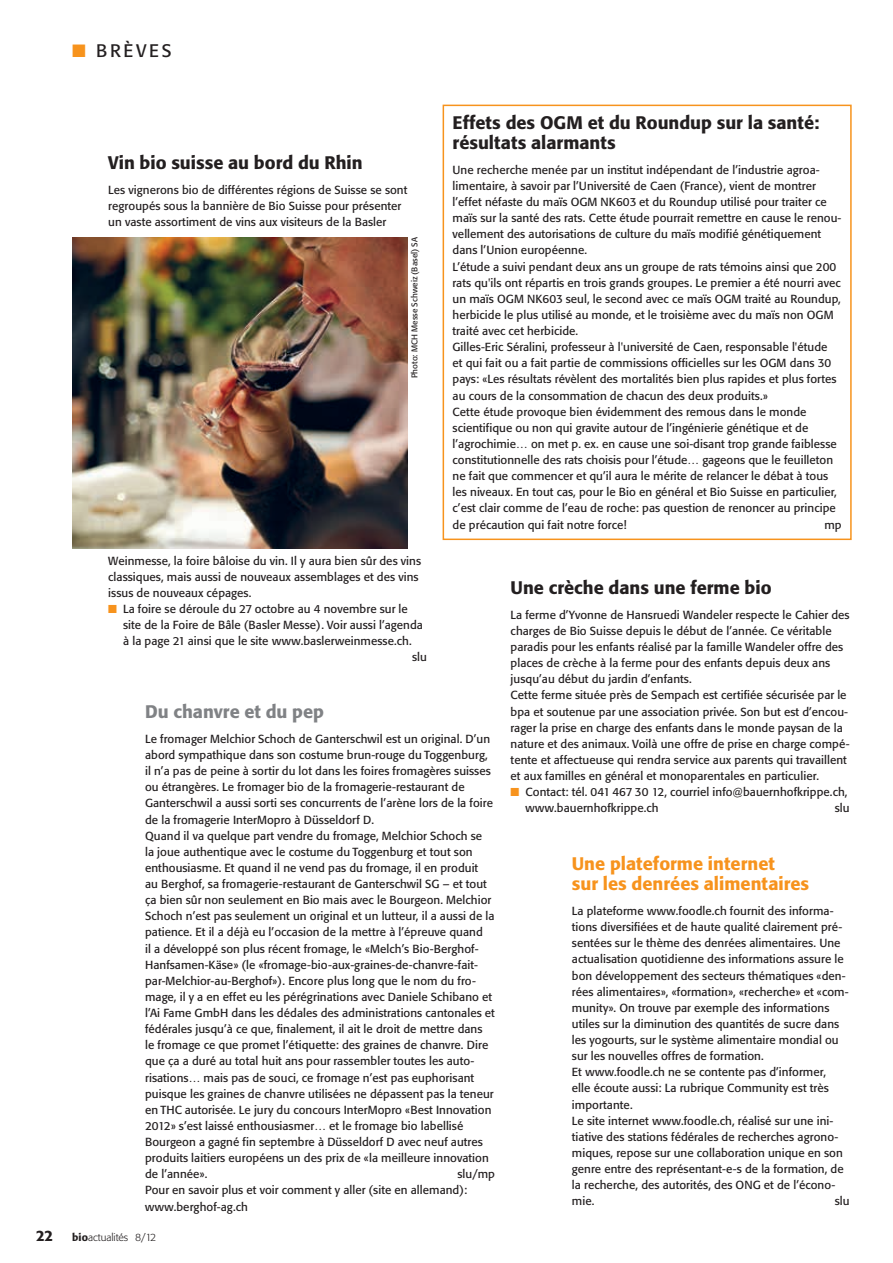
<style>
.page{position:relative;width:893px;height:1263px;background:#fff}
.page>*{position:absolute;margin:0;border:0;box-sizing:border-box;transform-origin:0 0}
.t1{font:500 18px/20.2px "Formata BQ";color:#231f20}
.t2{font:500 18px/20.2px "Formata BQ";color:#f7931d}
.t3{font:500 18px "Formata BQ";color:#808285}
.t4{font:18px "Formata BQ";letter-spacing:.15em;color:#231f20}
.t5{font:500 15px "Formata BQ";color:#231f20}
.t6{font:11.7px/16px "Formata BQ";letter-spacing:.005em;color:#231f20}
.t7{font:300 10.5px "Formata BQ";color:#231f20}
.t8{font:8.25px "Formata BQ";color:#231f20}
.s1{color:#f7931d}
.s2{font-weight:500}
</style>
<div class="page">
<img style="left:73px;top:237px;width:334px;height:312px">
<div style="left:443px;top:105px;width:409px;height:435px;border:2px solid #f7931d"></div>
<h1 class="t4" style="left:72px;top:40px;width:101px"><span class="s1">■</span> BRÈVES</h1>
<h1 class="t1" style="left:108px;top:153px;width:256px">Vin bio suisse au bord du Rhin</h1>
<p class="t6" style="left:108px;top:182px;width:301px">Les vignerons bio de différentes régions de Suisse se sont regroupés sous la bannière de Bio Suisse pour présenter un vaste assortiment de vins aux visiteurs de la Basler</p>
<p class="t8" style="left:409px;top:378px;width:143px;rotate:-90deg">Photo: MCH Messe Schweiz (Basel) SA</p>
<h1 class="t1" style="left:453px;top:112px;width:368px">Effets des OGM et du Roundup sur la santé: résultats alarmants</h1>
<p class="t6" style="left:453px;top:162px;width:390px">Une recherche menée par un institut indépendant de l’industrie agroa&shy;limentaire, à savoir par l’Université de Caen (France), vient de montrer l’effet néfaste du maïs OGM NK603 et du Roundup utilisé pour traiter ce maïs sur la santé des rats. Cette étude pourrait remettre en cause le renou&shy;vellement des autorisations de culture du maïs modifié génétiquement dans l’Union européenne.<br>L’étude a suivi pendant deux ans un groupe de rats témoins ainsi que 200 rats qu'ils ont répartis en trois grands groupes. Le premier a été nourri avec un maïs OGM NK603 seul, le second avec ce maïs OGM traité au Roundup, herbicide le plus utilisé au monde, et le troisième avec du maïs non OGM traité avec cet herbicide.<br>Gilles-Eric Séralini, professeur à l'université de Caen, responsable l'étude<br>et qui fait ou a fait partie de commissions officielles sur les OGM dans 30 pays: «Les résultats révèlent des mortalités bien plus rapides et plus fortes au cours de la consommation de chacun des deux produits.»<br>Cette étude provoque bien évidemment des remous dans le monde scientifique ou non qui gravite autour de l’ingénierie génétique et de l’agrochimie… on met p. ex. en cause une soi-disant trop grande faiblesse constitutionnelle des rats choisis pour l’étude… gageons que le feuilleton ne fait que commencer et qu’il aura le mérite de relancer le débat à tous les niveaux. En tout cas, pour le Bio en général et Bio Suisse en particulier, c’est clair comme de l’eau de roche: pas question de renoncer au principe de précaution qui fait notre force!</p>
<p class="t6" style="left:824px;top:516px;width:19px">mp</p>
<p class="t6" style="left:108px;top:552px;width:314px">Weinmesse, la foire bâloise du vin. Il y aura bien sûr des vins classiques, mais aussi de nouveaux assemblages et des vins issus de nouveaux cépages.</p>
<p class="t6" style="left:108px;top:601px;width:301px"><span class="s1">■</span> La foire se déroule du 27 octobre au 4 novembre sur le</p>
<p class="t6" style="left:123px;top:617px;width:301px">site de la Foire de Bâle (Basler Messe). Voir aussi l’agenda</p>
<p class="t6" style="left:123px;top:633px;width:290px">à la page 21 ainsi que le site www.baslerweinmesse.ch.</p>
<p class="t6" style="left:412px;top:649px;width:16px">slu</p>
<h1 class="t3" style="left:145px;top:701px;width:180px">Du chanvre et du pep</h1>
<p class="t6" style="left:145px;top:731px;width:351px">Le fromager Melchior Schoch de Ganterschwil est un original. D’un abord sympathique dans son costume brun-rouge du Toggenburg, il n’a pas de peine à sortir du lot dans les foires fromagères suisses ou étrangères. Le fromager bio de la fromagerie-restaurant de Ganterschwil a aussi sorti ses concurrents de l’arène lors de la foire de la fromagerie InterMopro à Düsseldorf D.<br>Quand il va quelque part vendre du fromage, Melchior Schoch se<br>la joue authentique avec le costume du Toggenburg et tout son enthousiasme. Et quand il ne vend pas du fromage, il en produit<br>au Berghof, sa fromagerie-restaurant de Ganterschwil SG – et tout ça bien sûr non seulement en Bio mais avec le Bourgeon. Melchior Schoch n’est pas seulement un original et un lutteur, il a aussi de la patience. Et il a déjà eu l’occasion de la mettre à l’épreuve quand<br>il a développé son plus récent fromage, le «Melch’s Bio-Berghof-Hanfsamen-Käse» (le «fromage-bio-aux-graines-de-chanvre-fait&shy;par-Melchior-au-Berghof»). Encore plus long que le nom du fro&shy;mage, il y a en effet eu les pérégrinations avec Daniele Schibano et l’Ai Fame GmbH dans les dédales des administrations cantonales et fédérales jusqu’à ce que, finalement, il ait le droit de mettre dans<br>le fromage ce que promet l’étiquette: des graines de chanvre. Dire que ça a duré au total huit ans pour rassembler toutes les auto&shy;risations… mais pas de souci, ce fromage n’est pas euphorisant puisque les graines de chanvre utilisées ne dépassent pas la teneur en THC autorisée. Le jury du concours InterMopro «Best Innovation 2012» s’est laissé enthousiasmer… et le fromage bio labellisé Bourgeon a gagné fin septembre à Düsseldorf D avec neuf autres produits laitiers européens un des prix de «la meilleure innovation de l’année».</p>
<p class="t6" style="left:145px;top:1166px;width:351px;text-indent:312px">slu/mp<br>Pour en savoir plus et voir comment y aller (site en allemand): www.berghof-ag.ch</p>
<p class="t5" style="left:36px;top:1226px;width:19px">22</p>
<p class="t7" style="left:72px;top:1231px;width:85px"><span class="s2">bio</span>actualités 8/12</p>
<h1 class="t1" style="left:511px;top:577px;width:262px">Une crèche dans une ferme bio</h1>
<p class="t6" style="left:511px;top:606px;width:341px">La ferme d’Yvonne de Hansruedi Wandeler respecte le Cahier des charges de Bio Suisse depuis le début de l’année. Ce véritable paradis pour les enfants réalisé par la famille Wandeler offre des places de crèche à la ferme pour des enfants depuis deux ans jusqu’au début du jardin d’enfants.<br>Cette ferme située près de Sempach est certifiée sécurisée par le bpa et soutenue par une association privée. Son but est d’encou&shy;rager la prise en charge des enfants dans le monde paysan de la nature et des animaux. Voilà une offre de prise en charge compé&shy;tente et affectueuse qui rendra service aux parents qui travaillent et aux familles en général et monoparentales en particulier.</p>
<p class="t6" style="left:525px;top:784px;width:324px;text-indent:-15px"><span class="s1">■</span> Contact: tél. 041 467 30 12, courriel info@bauernhofkrippe.ch, www.bauernhofkrippe.ch</p>
<p class="t6" style="left:835px;top:800px;width:16px">slu</p>
<h1 class="t2" style="left:572px;top:853px;width:239px">Une plateforme internet<br>sur les denrées alimentaires</h1>
<p class="t6" style="left:572px;top:903px;width:278px">La plateforme www.foodle.ch fournit des informa&shy;tions diversifiées et de haute qualité clairement pré&shy;sentées sur le thème des denrées alimentaires. Une actualisation quotidienne des informations assure le bon développement des secteurs thématiques «den&shy;rées alimentaires», «formation», «recherche» et «com&shy;munity». On trouve par exemple des informations utiles sur la diminution des quantités de sucre dans les yogourts, sur le système alimentaire mondial ou sur les nouvelles offres de formation.<br>Et www.foodle.ch ne se contente pas d’informer,<br>elle écoute aussi: La rubrique Community est très importante.<br>Le site internet www.foodle.ch, réalisé sur une ini&shy;tiative des stations fédérales de recherches agrono&shy;miques, repose sur une collaboration unique en son genre entre des représentant-e-s de la formation, de la recherche, des autorités, des ONG et de l’écono&shy;mie.</p>
<p class="t6" style="left:835px;top:1193px;width:16px">slu</p>
</div>
